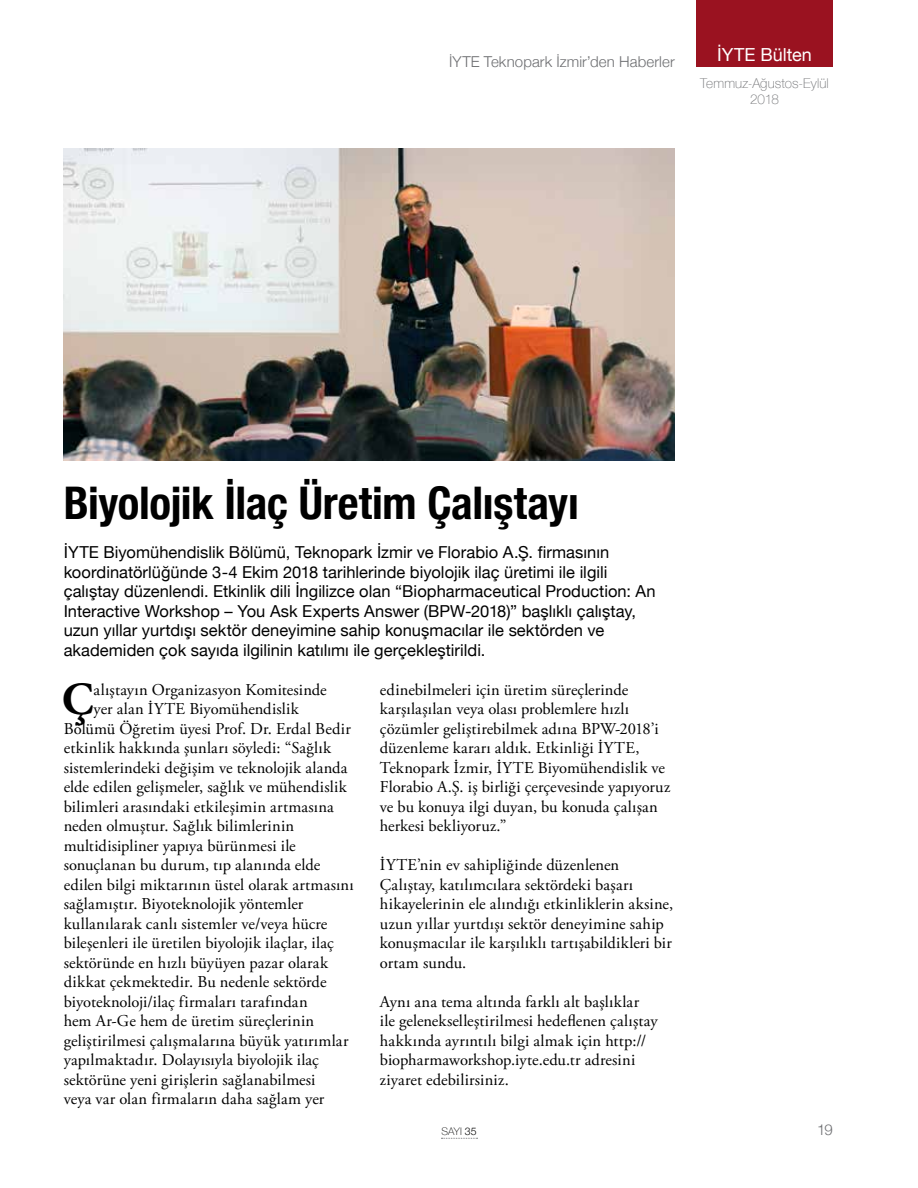
<style>
.page{position:relative;width:918px;height:1188px;background:#fff}
.page>*{position:absolute;margin:0;border:0;box-sizing:border-box;transform-origin:0 0}
.t1{font:700 45.9px "Adobe Garamond Pro";color:#000}
.t2{font:700 condensed 45px "Helvetica Neue";letter-spacing:-.01em;color:#000}
.t3{font:18px "Helvetica Neue";color:#fff}
.t4{font:16.5px/19.5px "Adobe Garamond Pro";letter-spacing:.01em;color:#000}
.t5{font:16.5px/19.5px "Helvetica Neue";color:#000}
.t6{font:300 15px "Helvetica Neue";letter-spacing:.01em;color:#6d6e71}
.t7{font:100 13.5px/16.2px "Helvetica Neue";letter-spacing:.01em;color:#6d6e71;text-align:center}
.t8{font:100 10.5px "Helvetica Neue";color:#000}
.s1{font-weight:300}
</style>
<div class="page">
<div style="left:696px;top:0;width:137px;height:67px;background:#9a1220"></div>
<svg style="left:441px;top:1138px;width:37px;height:1px"></svg>
<img style="left:64px;top:149px;width:611px;height:312px">
<p class="t6" style="left:449px;top:50px;width:227px">İYTE Teknopark İzmir’den Haberler</p>
<p class="t3" style="left:717px;top:42px;width:96px">İYTE Bülten</p>
<p class="t7" style="left:700px;top:74px;width:130px">Temmuz-Ağustos-Eylül<br>2018</p>
<h2 class="t2" style="left:64px;top:466px;width:517px">Biyolojik İlaç Üretim Çalıştayı</h2>
<p class="t5" style="left:64px;top:544px;width:593px">İYTE Biyomühendislik Bölümü, Teknopark İzmir ve Florabio A.Ş. firmasının koordinatörlüğünde 3-4 Ekim 2018 tarihlerinde biyolojik ilaç üretimi ile ilgili çalıştay düzenlendi. Etkinlik dili İngilizce olan “Biopharmaceutical Production: An Interactive Workshop – You Ask Experts Answer (BPW-2018)” başlıklı çalıştay, uzun yıllar yurtdışı sektör deneyimine sahip konuşmacılar ile sektörden ve akademiden çok sayıda ilgilinin katılımı ile gerçekleştirildi.</p>
<h1 class="t1" style="left:62px;top:673px;width:33px">Ç</h1>
<p class="t4" style="left:94px;top:680px;width:235px">alıştayın Organizasyon Komitesinde</p>
<p class="t4" style="left:380px;top:680px;width:292px">edinebilmeleri için üretim süreçlerinde karşılaşılan veya olası problemlere hızlı çözümler geliştirebilmek adına BPW-2018’i düzenleme kararı aldık. Etkinliği İYTE, Teknopark İzmir, İYTE Biyomühendislik ve Florabio A.Ş. iş birliği çerçevesinde yapıyoruz ve bu konuya ilgi duyan, bu konuda çalışan herkesi bekliyoruz.”</p>
<p class="t4" style="left:380px;top:856px;width:295px">İYTE’nin ev sahipliğinde düzenlenen Çalıştay, katılımcılara sektördeki başarı hikayelerinin ele alındığı etkinliklerin aksine, uzun yıllar yurtdışı sektör deneyimine sahip konuşmacılar ile karşılıklı tartışabildikleri bir ortam sundu.</p>
<p class="t4" style="left:380px;top:993px;width:279px">Aynı ana tema altında farklı alt başlıklar ile gelenekselleştirilmesi hedeflenen çalıştay hakkında ayrıntılı bilgi almak için http:// biopharmaworkshop.iyte.edu.tr adresini ziyaret edebilirsiniz.</p>
<p class="t4" style="left:94px;top:700px;width:207px">yer alan İYTE Biyomühendislik</p>
<p class="t4" style="left:64px;top:719px;width:289px">Bölümü Öğretim üyesi Prof. Dr. Erdal Bedir</p>
<p class="t4" style="left:64px;top:739px;width:269px">etkinlik hakkında şunları söyledi: “Sağlık</p>
<p class="t4" style="left:64px;top:758px;width:285px">sistemlerindeki değişim ve teknolojik alanda</p>
<p class="t4" style="left:64px;top:778px;width:284px">elde edilen gelişmeler, sağlık ve mühendislik</p>
<p class="t4" style="left:64px;top:797px;width:272px">bilimleri arasındaki etkileşimin artmasına</p>
<p class="t4" style="left:64px;top:817px;width:232px">neden olmuştur. Sağlık bilimlerinin</p>
<p class="t4" style="left:64px;top:836px;width:234px">multidisipliner yapıya bürünmesi ile</p>
<p class="t4" style="left:64px;top:856px;width:258px">sonuçlanan bu durum, tıp alanında elde</p>
<p class="t4" style="left:64px;top:875px;width:292px">edilen bilgi miktarının üstel olarak artmasını</p>
<p class="t4" style="left:64px;top:895px;width:241px">sağlamıştır. Biyoteknolojik yöntemler</p>
<p class="t4" style="left:64px;top:914px;width:265px">kullanılarak canlı sistemler ve/veya hücre</p>
<p class="t4" style="left:64px;top:934px;width:268px">bileşenleri ile üretilen biyolojik ilaçlar, ilaç</p>
<p class="t4" style="left:64px;top:953px;width:266px">sektöründe en hızlı büyüyen pazar olarak</p>
<p class="t4" style="left:64px;top:973px;width:264px">dikkat çekmektedir. Bu nedenle sektörde</p>
<p class="t4" style="left:64px;top:992px;width:245px">biyoteknoloji/ilaç firmaları tarafından</p>
<p class="t4" style="left:64px;top:1012px;width:252px">hem Ar-Ge hem de üretim süreçlerinin</p>
<p class="t4" style="left:64px;top:1031px;width:286px">geliştirilmesi çalışmalarına büyük yatırımlar</p>
<p class="t4" style="left:64px;top:1051px;width:257px">yapılmaktadır. Dolayısıyla biyolojik ilaç</p>
<p class="t4" style="left:64px;top:1070px;width:253px">sektörüne yeni girişlerin sağlanabilmesi</p>
<p class="t4" style="left:64px;top:1090px;width:262px">veya var olan firmaların daha sağlam yer</p>
<p class="t8" style="left:441px;top:1123px;width:37px">SAYI <span class="s1">35</span></p>
<p class="t6" style="left:817px;top:1118px;width:17px">19</p>
</div>
